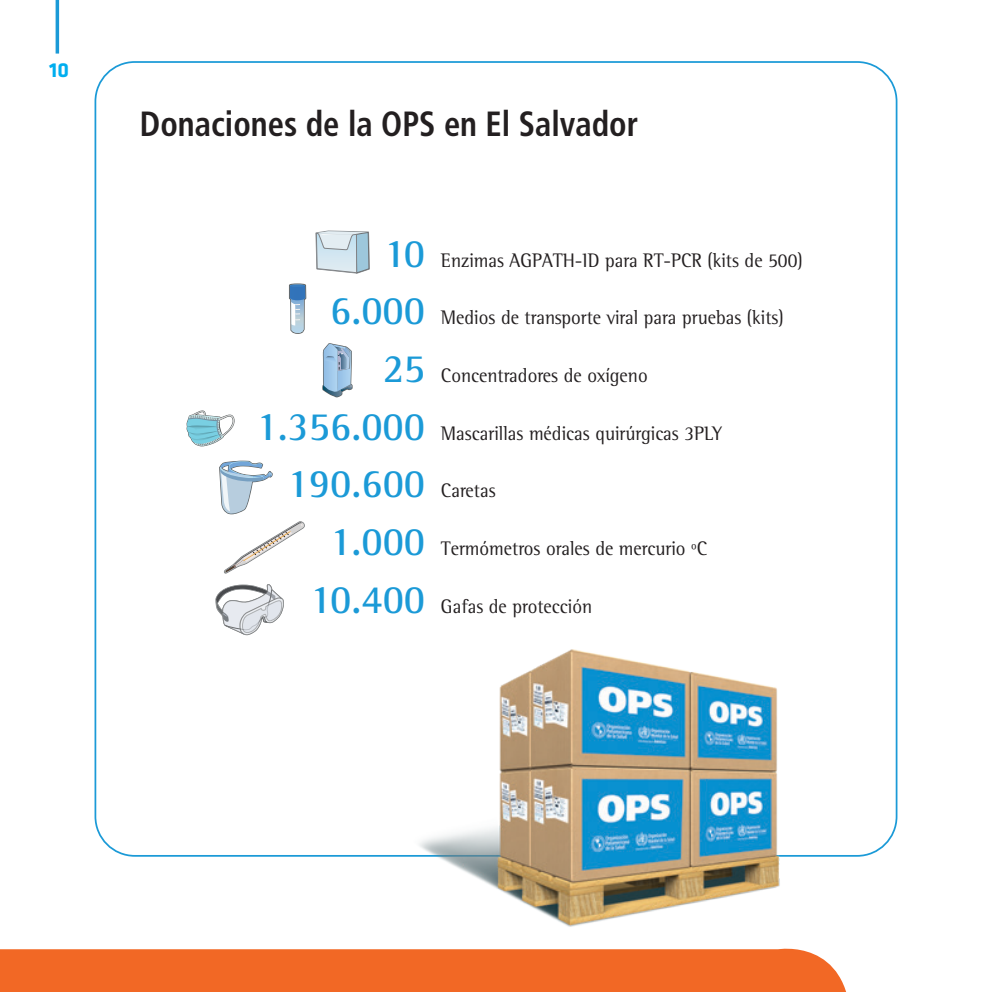
<style>
.page{position:relative;width:992px;height:992px;background:#fff}
.page>*{position:absolute;margin:0;border:0;box-sizing:border-box;transform-origin:0 0}
.Body_text{font:700 41.12px "Rotis Semi Serif";color:#1b9ad7;scale:.93 1}
.Titulares{font:700 condensed 35px "Frutiger";color:#231f20;scale:.93 1}
.t1{font:700 21px "Klavika";color:#00aeef}
.Body_text-2{font:20.12px "Rotis Semi Serif";color:#231f20;scale:.93 1}
.s1{font-weight:700;font-size:41.12px;color:#1b9ad7}
.s2{font-weight:400;font-size:20.12px;color:#231f20}
</style>
<div class="page">
<div style="left:0;top:949px;width:846px;height:43px;background:#f26825"></div>
<hr style="left:56px;top:0;width:3px;height:54px;background:#1b9ad7">
<img style="left:406px;top:649px;width:474px;height:305px">
<svg style="left:315px;top:230px;width:55px;height:44px;background:#c7d7e0"></svg>
<svg style="left:289px;top:283px;width:17px;height:51px"></svg>
<svg style="left:322px;top:343px;width:31px;height:54px"></svg>
<svg style="left:186px;top:410px;width:48px;height:36px"></svg>
<svg style="left:219px;top:461px;width:54px;height:53px"></svg>
<svg style="left:224px;top:521px;width:81px;height:52px"></svg>
<svg style="left:215px;top:584px;width:69px;height:51px"></svg>
<p class="t1" style="left:49px;top:58px;width:21px">10</p>
<p class="Titulares" style="left:140px;top:103px;width:537px">Donaciones de la OPS en El Salvador</p>
<p class="Body_text-2" style="left:384px;top:248px;width:451px"><span class="s1">10</span> Enzimas AGPATH-ID para RT-PCR (kits de 500)</p>
<p class="Body_text-2" style="left:330px;top:306px;width:489px"><span class="s1">6.000</span> Medios de transporte viral para pruebas (kits)</p>
<p class="Body_text-2" style="left:383px;top:363px;width:286px"><span class="s1">25</span> Concentradores de oxígeno</p>
<p class="Body_text-2" style="left:256px;top:421px;width:502px"><span class="s1">1.356.000</span> Mascarillas médicas quirúrgicas 3PLY</p>
<p class="Body_text" style="left:288px;top:459px;width:225px">190.600 <span class="s2">Caretas</span></p>
<p class="Body_text-2" style="left:330px;top:536px;width:407px"><span class="s1">1.000</span> Termómetros orales de mercurio ºC</p>
<p class="Body_text-2" style="left:310px;top:594px;width:305px"><span class="s1">10.400</span> Gafas de protección</p>
</div>
